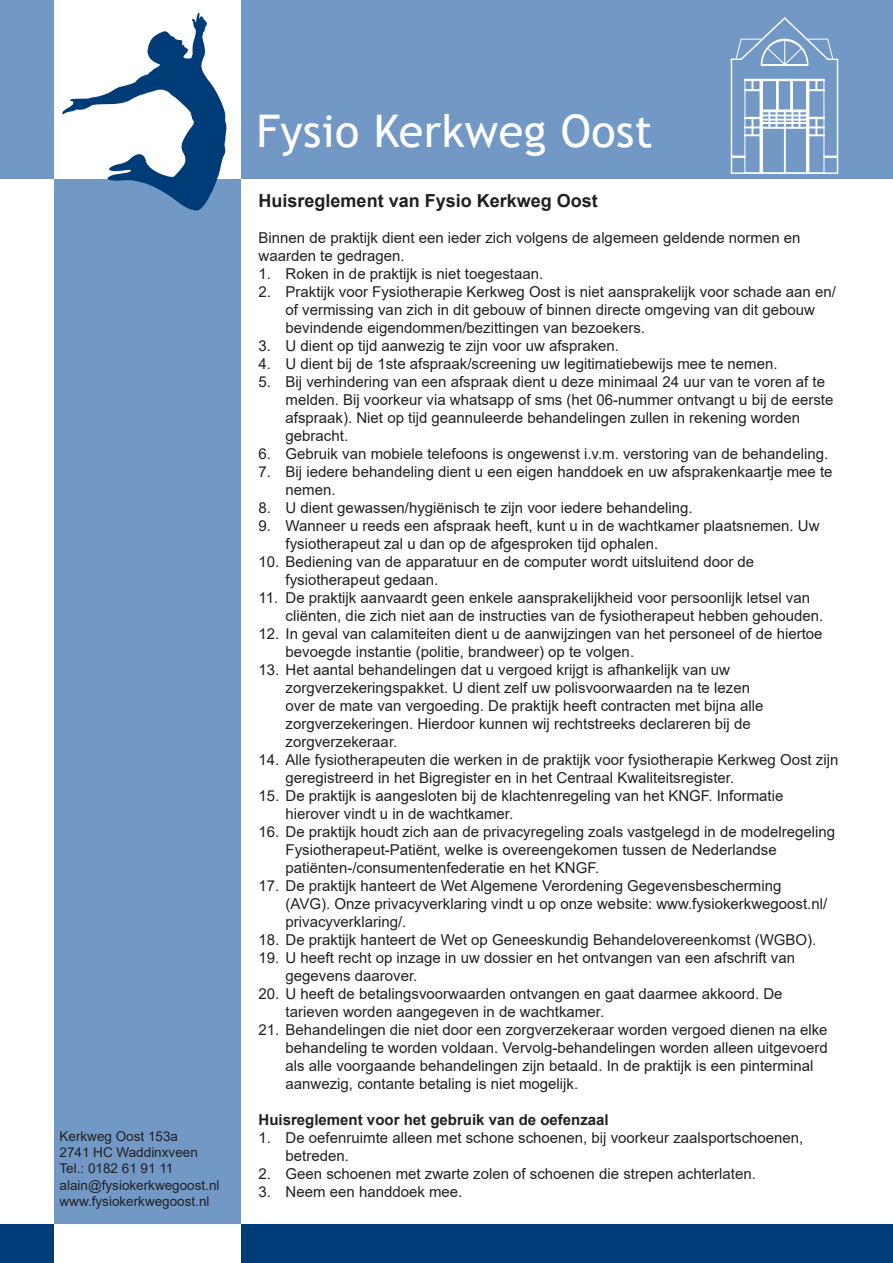
<style>
.page{position:relative;width:893px;height:1263px;background:#fff}
.page>*{position:absolute;margin:0;border:0;box-sizing:border-box;transform-origin:0 0}
.t1{font:45px "Trebuchet MS";letter-spacing:.01em;color:#fff}
.t2{font:700 18px "Arial";color:#231f20}
.t3{font:15px/18px "Arial";color:#231f20}
.t4{font:700 15px "Arial";color:#231f20}
.t5{font:13.5px "Arial";color:#231f20}
</style>
<div class="page">
<div style="left:0;top:0;width:893px;height:179px;background:#7299c6"></div>
<div style="left:54px;top:179px;width:186px;height:1084px;background:#7299c6"></div>
<div style="left:54px;top:0;width:186px;height:179px;background:#fff"></div>
<svg style="left:62px;top:13px;width:165px;height:198px"></svg>
<svg style="left:730px;top:17px;width:109px;height:157px"></svg>
<div style="left:0;top:1225px;width:893px;height:38px;background:#003d78"></div>
<div style="left:54px;top:1225px;width:186px;height:38px;background:#fff"></div>
<p class="t5" style="left:60px;top:1127px;width:120px">Kerkweg Oost 153a</p>
<p class="t5" style="left:60px;top:1143px;width:140px">2741 HC Waddinxveen</p>
<p class="t5" style="left:60px;top:1159px;width:115px">Tel.: 0182 61 91 11</p>
<p class="t5" style="left:60px;top:1175px;width:162px">alain@fysiokerkwegoost.nl</p>
<p class="t5" style="left:60px;top:1192px;width:152px">www.fysiokerkwegoost.nl</p>
<p class="t1" style="left:257px;top:103px;width:398px">Fysio Kerkweg Oost</p>
<p class="t2" style="left:259px;top:188px;width:341px">Huisreglement van Fysio Kerkweg Oost</p>
<p class="t3" style="left:259px;top:228px;width:543px">Binnen de praktijk dient een ieder zich volgens de algemeen geldende normen en waarden te gedragen.</p>
<p class="t3" style="left:259px;top:264px;width:286px">1. Roken in de praktijk is niet toegestaan.</p>
<p class="t3" style="left:286px;top:282px;width:552px;text-indent:-27px">2. Praktijk voor Fysiotherapie Kerkweg Oost is niet aansprakelijk voor schade aan en/ of vermissing van zich in dit gebouw of binnen directe omgeving van dit gebouw bevindende eigendommen/bezittingen van bezoekers.</p>
<p class="t3" style="left:259px;top:336px;width:362px">3. U dient op tijd aanwezig te zijn voor uw afspraken.</p>
<p class="t3" style="left:259px;top:354px;width:520px">4. U dient bij de 1ste afspraak/screening uw legitimatiebewijs mee te nemen.</p>
<p class="t3" style="left:286px;top:372px;width:549px;text-indent:-27px">5. Bij verhindering van een afspraak dient u deze minimaal 24 uur van te voren af te melden. Bij voorkeur via whatsapp of sms (het 06-nummer ontvangt u bij de eerste afspraak). Niet op tijd geannuleerde behandelingen zullen in rekening worden gebracht.</p>
<p class="t3" style="left:259px;top:444px;width:571px">6. Gebruik van mobiele telefoons is ongewenst i.v.m. verstoring van de behandeling.</p>
<p class="t3" style="left:286px;top:462px;width:548px;text-indent:-27px">7. Bij iedere behandeling dient u een eigen handdoek en uw afsprakenkaartje mee te nemen.</p>
<p class="t3" style="left:259px;top:498px;width:435px">8. U dient gewassen/hygiënisch te zijn voor iedere behandeling.</p>
<p class="t3" style="left:286px;top:516px;width:535px;text-indent:-27px">9. Wanneer u reeds een afspraak heeft, kunt u in de wachtkamer plaatsnemen. Uw fysiotherapeut zal u dan op de afgesproken tijd ophalen.</p>
<p class="t3" style="left:286px;top:552px;width:470px;text-indent:-27px">10. Bediening van de apparatuur en de computer wordt uitsluitend door de fysiotherapeut gedaan.</p>
<p class="t3" style="left:286px;top:588px;width:539px;text-indent:-27px">11. De praktijk aanvaardt geen enkele aansprakelijkheid voor persoonlijk letsel van cliënten, die zich niet aan de instructies van de fysiotherapeut hebben gehouden.</p>
<p class="t3" style="left:286px;top:624px;width:538px;text-indent:-27px">12. In geval van calamiteiten dient u de aanwijzingen van het personeel of de hiertoe bevoegde instantie (politie, brandweer) op te volgen.</p>
<p class="t3" style="left:286px;top:660px;width:479px;text-indent:-27px">13. Het aantal behandelingen dat u vergoed krijgt is afhankelijk van uw zorgverzekeringspakket. U dient zelf uw polisvoorwaarden na te lezen over de mate van vergoeding. De praktijk heeft contracten met bijna alle zorgverzekeringen. Hierdoor kunnen wij rechtstreeks declareren bij de zorgverzekeraar.</p>
<p class="t3" style="left:286px;top:750px;width:554px;text-indent:-27px">14. Alle fysiotherapeuten die werken in de praktijk voor fysiotherapie Kerkweg Oost zijn geregistreerd in het Bigregister en in het Centraal Kwaliteitsregister.</p>
<p class="t3" style="left:286px;top:786px;width:499px;text-indent:-27px">15. De praktijk is aangesloten bij de klachtenregeling van het KNGF. Informatie hierover vindt u in de wachtkamer.</p>
<p class="t3" style="left:286px;top:822px;width:551px;text-indent:-27px">16. De praktijk houdt zich aan de privacyregeling zoals vastgelegd in de modelregeling<br>Fysiotherapeut-Patiënt, welke is overeengekomen tussen de Nederlandse patiënten-/consumentenfederatie en het KNGF.</p>
<p class="t3" style="left:286px;top:876px;width:543px;text-indent:-27px">17. De praktijk hanteert de Wet Algemene Verordening Gegevensbescherming (AVG). Onze privacyverklaring vindt u op onze website: www.fysiokerkwegoost.nl/ privacyverklaring/.</p>
<p class="t3" style="left:259px;top:930px;width:559px">18. De praktijk hanteert de Wet op Geneeskundig Behandelovereenkomst (WGBO).</p>
<p class="t3" style="left:286px;top:948px;width:511px;text-indent:-27px">19. U heeft recht op inzage in uw dossier en het ontvangen van een afschrift van gegevens daarover.</p>
<p class="t3" style="left:286px;top:984px;width:498px;text-indent:-27px">20. U heeft de betalingsvoorwaarden ontvangen en gaat daarmee akkoord. De tarieven worden aangegeven in de wachtkamer.</p>
<p class="t3" style="left:286px;top:1020px;width:544px;text-indent:-27px">21. Behandelingen die niet door een zorgverzekeraar worden vergoed dienen na elke behandeling te worden voldaan. Vervolg-behandelingen worden alleen uitgevoerd als alle voorgaande behandelingen zijn betaald. In de praktijk is een pinterminal aanwezig, contante betaling is niet mogelijk.</p>
<p class="t4" style="left:259px;top:1109px;width:352px">Huisreglement voor het gebruik van de oefenzaal</p>
<p class="t3" style="left:286px;top:1128px;width:519px;text-indent:-27px">1. De oefenruimte alleen met schone schoenen, bij voorkeur zaalsportschoenen, betreden.</p>
<p class="t3" style="left:259px;top:1164px;width:499px">2. Geen schoenen met zwarte zolen of schoenen die strepen achterlaten.</p>
<p class="t3" style="left:259px;top:1182px;width:205px">3. Neem een handdoek mee.</p>
</div>
